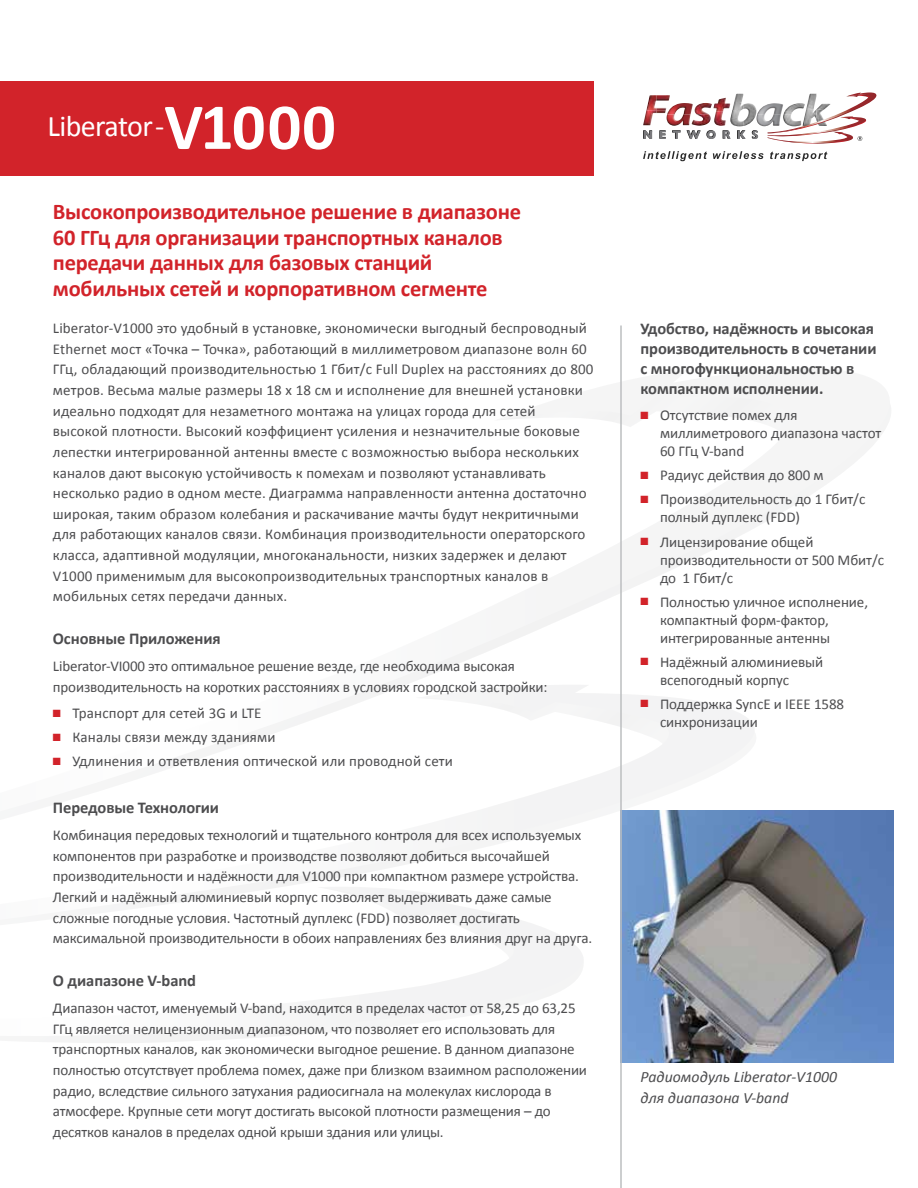
<style>
.page{position:relative;width:918px;height:1188px;background:#fff}
.page>*{position:absolute;margin:0;border:0;box-sizing:border-box;transform-origin:0 0}
.t1{font:30px "Calibri";letter-spacing:-.02em;color:#fff}
.t2{font:700 22.5px/25.5px "Calibri";letter-spacing:-.01em;color:#d2232a}
.t3{font:700 16.5px/19.8px "Calibri";letter-spacing:-.005em;color:#4d4d4f}
.t4{font:italic 15.75px/21px "Calibri";color:#4d4d4f}
.t5{font:15px/20.7px "Calibri";letter-spacing:-.005em;color:#4d4d4f}
.s1{font-weight:700;font-size:66px}
.s2{color:#d2232a}
</style>
<div class="page">
<div style="left:0;top:81px;width:594px;height:95px;background:#d2232a"></div>
<svg style="left:643px;top:151px;width:64px;height:10px"></svg>
<svg style="left:713px;top:151px;width:51px;height:8px"></svg>
<svg style="left:770px;top:151px;width:57px;height:10px"></svg>
<img style="left:646px;top:95px;width:24px;height:15px">
<img style="left:643px;top:110px;width:14px;height:15px">
<svg style="left:657px;top:110px;width:9px;height:3px"></svg>
<img style="left:667px;top:103px;width:18px;height:11px">
<img style="left:695px;top:103px;width:17px;height:11px">
<img style="left:692px;top:114px;width:19px;height:12px">
<img style="left:714px;top:98px;width:16px;height:14px">
<img style="left:714px;top:112px;width:12px;height:14px">
<img style="left:732px;top:94px;width:11px;height:16px">
<img style="left:730px;top:110px;width:13px;height:16px">
<img style="left:757px;top:104px;width:11px;height:11px">
<svg style="left:643px;top:130px;width:115px;height:9px"></svg>
<svg style="left:768px;top:92px;width:108px;height:52px"></svg>
<svg style="left:38px;top:1036px;width:234px;height:7px"></svg>
<svg style="left:101px;top:922px;width:482px;height:114px"></svg>
<svg style="left:99px;top:815px;width:479px;height:107px"></svg>
<svg style="left:136px;top:397px;width:758px;height:418px"></svg>
<img style="left:622px;top:810px;width:271px;height:253px">
<hr style="left:620px;top:326px;width:2px;height:862px;background:#bcbec0">
<h1 class="t1" style="left:48px;top:107px;width:290px">Liberator-<span class="s1">V1000</span></h1>
<h2 class="t2" style="left:53px;top:199px;width:470px">Высокопроизводительное решение в диапазоне 60 ГГц для организации транспортных каналов передачи данных для базовых станций мобильных сетей и корпоративном сегменте</h2>
<p class="t5" style="left:53px;top:318px;width:542px">Liberator-V1000 это удобный в установке, экономически выгодный беспроводный Ethernet мост «Точка – Точка», работающий в миллиметровом диапазоне волн 60<br>ГГц, обладающий производительностью 1 Гбит/с Full Duplex на расстояниях до 800 метров. Весьма малые размеры 18 х 18 см и исполнение для внешней установки идеально подходят для незаметного монтажа на улицах города для сетей высокой плотности. Высокий коэффициент усиления и незначительные боковые лепестки интегрированной антенны вместе с возможностью выбора нескольких каналов дают высокую устойчивость к помехам и позволяют устанавливать несколько радио в одном месте. Диаграмма направленности антенна достаточно широкая, таким образом колебания и раскачивание мачты будут некритичными для работающих каналов связи. Комбинация производительности операторского класса, адаптивной модуляции, многоканальности, низких задержек и делают V1000 применимым для высокопроизводительных транспортных каналов в мобильных сетях передачи данных.</p>
<p class="t3" style="left:53px;top:628px;width:169px">Основные Приложения</p>
<p class="t5" style="left:53px;top:656px;width:496px">Liberator-VI000 это оптимальное решение везде, где необходима высокая производительность на коротких расстояниях в условиях городской застройки:</p>
<p class="t5" style="left:53px;top:703px;width:210px"><span class="s2">■</span> Транспорт для сетей 3G и LTE</p>
<p class="t5" style="left:53px;top:727px;width:224px"><span class="s2">■</span> Каналы связи между зданиями</p>
<p class="t5" style="left:53px;top:751px;width:402px"><span class="s2">■</span> Удлинения и ответвления оптической или проводной сети</p>
<p class="t3" style="left:53px;top:797px;width:168px">Передовые Технологии</p>
<p class="t5" style="left:53px;top:825px;width:541px">Комбинация передовых технологий и тщательного контроля для всех используемых компонентов при разработке и производстве позволяют добиться высочайшей производительности и надёжности для V1000 при компактном размере устройства.<br>Легкий и надёжный алюминиевый корпус позволяет выдерживать даже самые сложные погодные условия. Частотный дуплекс (FDD) позволяет достигать максимальной производительности в обоих направлениях без влияния друг на друга.</p>
<p class="t3" style="left:53px;top:970px;width:145px">О диапазоне V-band</p>
<p class="t5" style="left:53px;top:998px;width:536px">Диапазон частот, именуемый V-band, находится в пределах частот от 58,25 до 63,25<br>ГГц является нелицензионным диапазоном, что позволяет его использовать для транспортных каналов, как экономически выгодное решение. В данном диапазоне полностью отсутствует проблема помех, даже при близком взаимном расположении радио, вследствие сильного затухания радиосигнала на молекулах кислорода в атмосфере. Крупные сети могут достигать высокой плотности размещения – до десятков каналов в пределах одной крыши здания или улицы.</p>
<p class="t3" style="left:640px;top:319px;width:238px">Удобство, надёжность и высокая производительность в сочетании с многофункциональностью в компактном исполнении.</p>
<p class="t5" style="left:660px;top:406px;width:223px;line-height:18px;text-indent:-20px"><span class="s2">■</span> Отсутствие помех для миллиметрового диапазона частот<br>60 ГГц V-band</p>
<p class="t5" style="left:640px;top:465px;width:185px"><span class="s2">■</span> Радиус действия до 800 м</p>
<p class="t5" style="left:660px;top:491px;width:207px;line-height:18px;text-indent:-20px"><span class="s2">■</span> Производительность до 1 Гбит/с полный дуплекс (FDD)</p>
<p class="t5" style="left:660px;top:533px;width:226px;line-height:18px;text-indent:-20px"><span class="s2">■</span> Лицензирование общей производительности от 500 Мбит/с до 1 Гбит/с</p>
<p class="t5" style="left:660px;top:593px;width:210px;line-height:18px;text-indent:-20px"><span class="s2">■</span> Полностью уличное исполнение, компактный форм-фактор, интегрированные антенны</p>
<p class="t5" style="left:660px;top:653px;width:165px;line-height:18px;text-indent:-20px"><span class="s2">■</span> Надёжный алюминиевый всепогодный корпус</p>
<p class="t5" style="left:660px;top:695px;width:186px;line-height:18px;text-indent:-20px"><span class="s2">■</span> Поддержка SyncE и IEEE 1588 синхронизации</p>
<p class="t4" style="left:640px;top:1066px;width:198px">Радиомодуль Liberator-V1000 для диапазона V-band</p>
</div>
